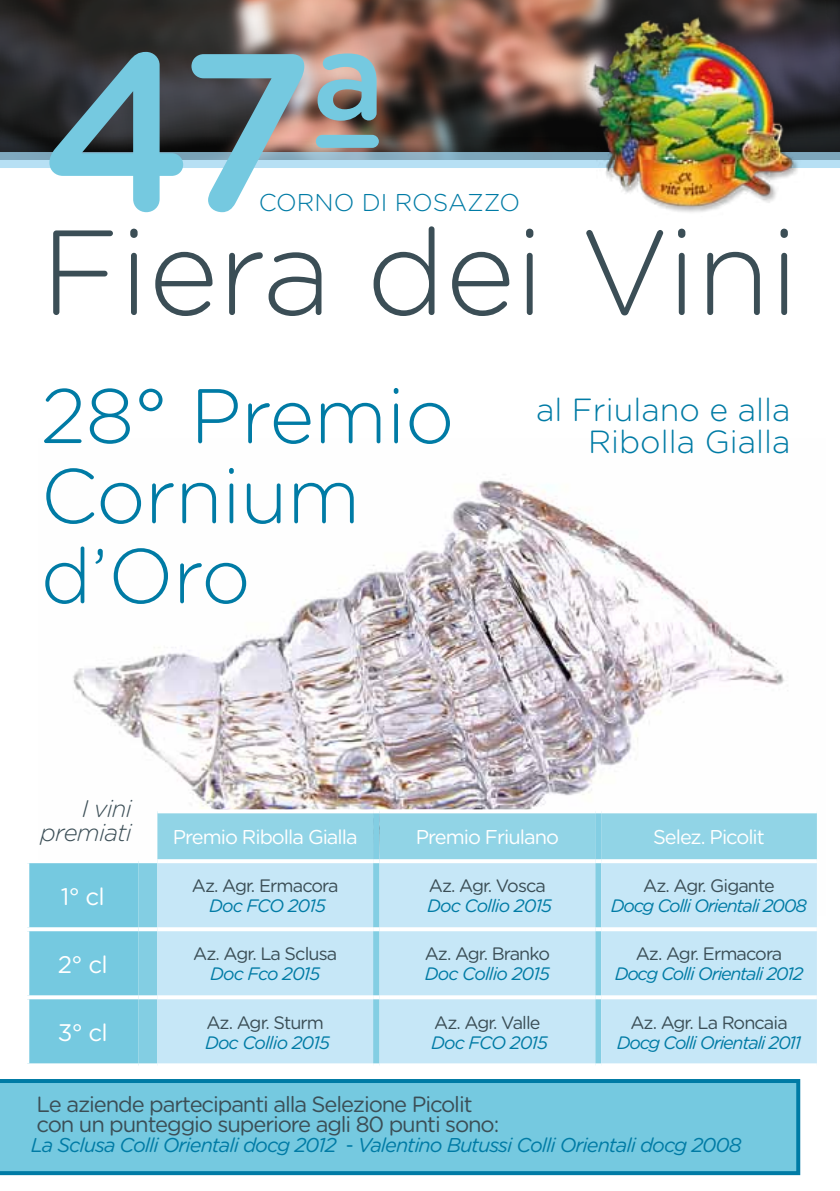
<style>
.page{position:relative;width:840px;height:1191px;background:#fff}
.page>*{position:absolute;margin:0;border:0;box-sizing:border-box;transform-origin:0 0}
.t1{font:500 224.2px "Gotham Rounded";color:#75c9e0}
.t2{font:300 120.2px "Gotham Rounded";letter-spacing:-.005em;color:#3b4e56}
.t3{font:300 77px/80px "Gotham Rounded";letter-spacing:-.01em;color:#007ba5}
.t4{font:300 32px/32px "Gotham Rounded";color:#007ba5;text-align:right}
.t5{font:300 24.2px "Gotham Rounded";color:#007ba5}
.t6{font:italic 300 24px/24px "Gotham Rounded";letter-spacing:-.03em;color:#3b4e56;text-align:right}
.t7{font:24px "Gotham Rounded";color:#fff}
.t8{font:22px/20px "Gotham Rounded";letter-spacing:-.05em;color:#3b4e56}
.t9{font:italic 20px "Gotham Rounded";letter-spacing:-.05em;color:#007ba5}
.t10{font:20px "Gotham Rounded";letter-spacing:-.05em;color:#fff}
.t11{font:18px "Gotham Rounded";letter-spacing:-.05em;color:#3b4e56}
.t12{font:italic 18px "Gotham Rounded";letter-spacing:-.05em;color:#007ba5}
.t13{font:italic 18px "Gotham Rounded";letter-spacing:-.07em;color:#007ba5}
</style>
<div class="page">
<img style="left:73px;top:474px;width:744px;height:441px">
<div style="left:0;top:0;width:839px;height:163px;background:#000;opacity:.41"></div>
<svg style="left:0;top:152px;width:839px;height:16px;background:#9dc4d8"></svg>
<img style="left:573px;top:10px;width:240px;height:203px">
<svg style="left:138px;top:811px;width:19px;height:252px;fill:#83cee3"></svg>
<div style="left:29px;top:863px;width:109px;height:200px;background:#75c9e0"></div>
<div style="left:157px;top:863px;width:659px;height:200px;background:#c6e7f7"></div>
<hr style="left:138px;top:859px;width:19px;height:4px;background:#fff">
<svg style="left:138px;top:927px;width:19px;height:4px"></svg>
<svg style="left:138px;top:995px;width:19px;height:4px"></svg>
<svg style="left:138px;top:1063px;width:19px;height:3px"></svg>
<svg style="left:27px;top:995px;width:111px;height:4px"></svg>
<svg style="left:27px;top:1063px;width:111px;height:1px"></svg>
<svg style="left:157px;top:927px;width:216px;height:4px"></svg>
<svg style="left:379px;top:927px;width:216px;height:4px"></svg>
<svg style="left:601px;top:927px;width:215px;height:4px"></svg>
<svg style="left:157px;top:995px;width:216px;height:4px"></svg>
<svg style="left:379px;top:995px;width:216px;height:4px"></svg>
<svg style="left:601px;top:995px;width:215px;height:4px"></svg>
<svg style="left:157px;top:1063px;width:216px;height:2px"></svg>
<svg style="left:379px;top:1063px;width:216px;height:2px"></svg>
<svg style="left:601px;top:1063px;width:215px;height:1px"></svg>
<svg style="left:595px;top:927px;width:6px;height:4px"></svg>
<svg style="left:595px;top:995px;width:6px;height:4px"></svg>
<svg style="left:157px;top:809px;width:659px;height:54px;background:#a1dae9"></svg>
<svg style="left:373px;top:927px;width:6px;height:4px"></svg>
<svg style="left:373px;top:995px;width:6px;height:4px"></svg>
<hr style="left:25px;top:859px;width:113px;height:4px;background:#fff">
<svg style="left:27px;top:927px;width:111px;height:4px"></svg>
<svg style="left:0;top:1079px;width:799px;height:96px;background:#6bc2da"></svg>
<h1 class="t1" style="left:41px;top:-28px;width:353px">47ª</h1>
<h2 class="t2" style="left:41px;top:192px;width:759px">Fiera dei Vini</h2>
<h3 class="t5" style="left:259px;top:186px;width:263px">CORNO DI ROSAZZO</h3>
<h3 class="t3" style="left:41px;top:372px;width:415px">28° Premio<br>Cornium d’Oro</h3>
<h3 class="t4" style="left:535px;top:392px;width:256px">al Friulano e alla<br>Ribolla Gialla</h3>
<h3 class="t6" style="left:40px;top:795px;width:93px">I vini premiati</h3>
<p class="t10" style="left:173px;top:823px;width:186px">Premio Ribolla Gialla</p>
<p class="t10" style="left:415px;top:823px;width:144px">Premio Friulano</p>
<p class="t10" style="left:652px;top:823px;width:113px">Selez. Picolit</p>
<h3 class="t7" style="left:61px;top:880px;width:45px">1° cl</h3>
<p class="t11" style="left:192px;top:873px;width:148px">Az. Agr. Ermacora</p>
<p class="t12" style="left:209px;top:893px;width:118px">Doc FCO 2015</p>
<h3 class="t7" style="left:58px;top:948px;width:51px">2° cl</h3>
<p class="t11" style="left:193px;top:941px;width:145px">Az. Agr. La Sclusa</p>
<p class="t12" style="left:210px;top:961px;width:112px">Doc Fco 2015</p>
<h3 class="t7" style="left:58px;top:1016px;width:52px">3° cl</h3>
<p class="t11" style="left:206px;top:1009px;width:119px">Az. Agr. Sturm</p>
<p class="t12" style="left:205px;top:1030px;width:126px">Doc Collio 2015</p>
<p class="t11" style="left:428px;top:873px;width:118px">Az. Agr. Vosca</p>
<p class="t12" style="left:427px;top:893px;width:126px">Doc Collio 2015</p>
<p class="t11" style="left:643px;top:873px;width:133px">Az. Agr. Gigante</p>
<p class="t13" style="left:610px;top:893px;width:197px">Docg Colli Orientali 2008</p>
<p class="t11" style="left:424px;top:941px;width:127px">Az. Agr. Branko</p>
<p class="t12" style="left:424px;top:961px;width:126px">Doc Collio 2015</p>
<p class="t11" style="left:635px;top:941px;width:148px">Az. Agr. Ermacora</p>
<p class="t13" style="left:614px;top:961px;width:190px">Docg Colli Orientali 2012</p>
<p class="t11" style="left:434px;top:1009px;width:108px">Az. Agr. Valle</p>
<p class="t12" style="left:431px;top:1030px;width:118px">Doc FCO 2015</p>
<p class="t11" style="left:630px;top:1009px;width:159px">Az. Agr. La Roncaia</p>
<p class="t13" style="left:616px;top:1030px;width:186px">Docg Colli Orientali 2011</p>
<p class="t8" style="left:37px;top:1093px;width:464px">Le aziende partecipanti alla Selezione Picolit con un punteggio superiore agli 80 punti sono:</p>
<p class="t9" style="left:31px;top:1131px;width:712px">La Sclusa Colli Orientali docg 2012 - Valentino Butussi Colli Orientali docg 2008</p>
</div>
